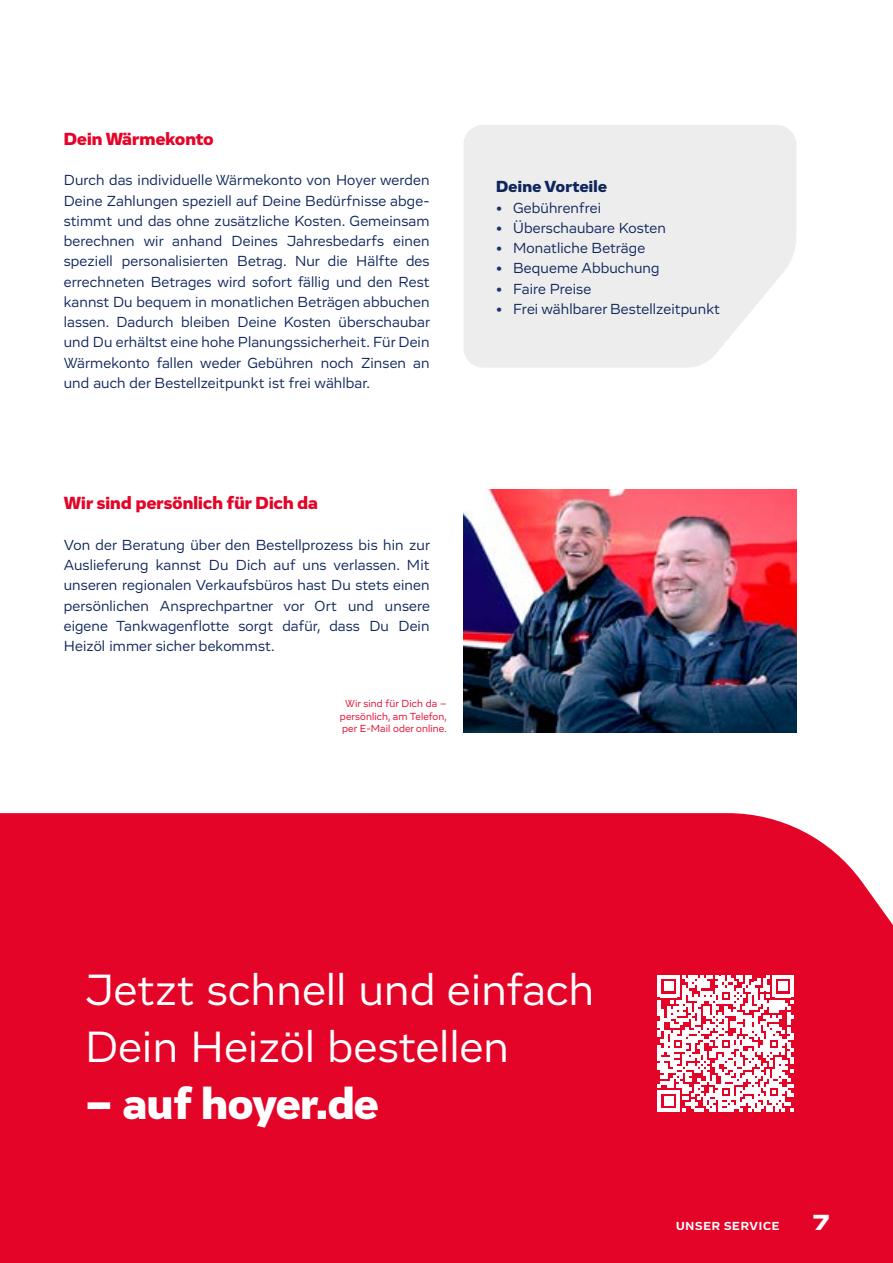
<style>
.page{position:relative;width:893px;height:1263px;background:#fff}
.page>*{position:absolute;margin:0;border:0;box-sizing:border-box;transform-origin:0 0}
.t1{font:45px/57px "Vito";letter-spacing:.01em;color:#fff}
.t2{font:900 45px "Vito";color:#fff}
.t3{font:900 22.5px "Vito Wide";color:#fff}
.t4{font:900 18px "Vito";letter-spacing:.01em;color:#e40428}
.t5{font:900 16.5px "Vito";letter-spacing:.02em;color:#0f265c}
.t6{font:15px/20.2px "Vito";letter-spacing:.01em;color:#0f265c;text-align:justify}
.t7{font:700 12px "Vito";letter-spacing:.065em;color:#fff}
.t8{font:10.5px/12.6px "Vito";letter-spacing:.01em;color:#e40428;text-align:center}
.s1{font-weight:700;color:#223469}
</style>
<div class="page">
<div style="left:464px;top:125px;width:332px;height:243px;background:#ededed"></div>
<div style="left:0;top:813px;width:893px;height:450px;background:#e40428"></div>
<svg style="left:658px;top:976px;width:136px;height:136px"></svg>
<img style="left:463px;top:489px;width:334px;height:243px">
<p class="t4" style="left:64px;top:127px;width:151px">Dein Wärmekonto</p>
<p class="t6" style="left:64px;top:170px;width:368px">Durch das individuelle Wärmekonto von Hoyer werden Deine Zahlungen speziell auf Deine Bedürfnisse abge&shy;stimmt und das ohne zusätzliche Kosten. Gemeinsam berechnen wir anhand Deines Jahresbedarfs einen speziell personalisierten Betrag. Nur die Hälfte des errechneten Betrages wird sofort fällig und den Rest kannst Du bequem in monatlichen Beträgen abbuchen lassen. Dadurch bleiben Deine Kosten überschaubar und Du erhältst eine hohe Planungssicherheit. Für Dein Wärmekonto fallen weder Gebühren noch Zinsen an und auch der Bestellzeitpunkt ist frei wählbar.</p>
<p class="t5" style="left:496px;top:176px;width:112px">Deine Vorteile</p>
<p class="t6" style="left:496px;top:198px;width:106px"><span class="s1">•</span> Gebührenfrei</p>
<p class="t6" style="left:496px;top:218px;width:171px"><span class="s1">•</span> Überschaubare Kosten</p>
<p class="t6" style="left:496px;top:238px;width:151px"><span class="s1">•</span> Monatliche Beträge</p>
<p class="t6" style="left:496px;top:258px;width:165px"><span class="s1">•</span> Bequeme Abbuchung</p>
<p class="t6" style="left:496px;top:279px;width:97px"><span class="s1">•</span> Faire Preise</p>
<p class="t6" style="left:496px;top:299px;width:225px"><span class="s1">•</span> Frei wählbarer Bestellzeitpunkt</p>
<p class="t4" style="left:64px;top:492px;width:256px">Wir sind persönlich für Dich da</p>
<p class="t6" style="left:64px;top:535px;width:368px">Von der Beratung über den Bestellprozess bis hin zur Auslieferung kannst Du Dich auf uns verlassen. Mit unseren regionalen Verkaufsbüros hast Du stets einen persönlichen Ansprechpartner vor Ort und unsere eigene Tankwagenflotte sorgt dafür, dass Du Dein Heizöl immer sicher bekommst.</p>
<p class="t8" style="left:340px;top:697px;width:108px">Wir sind für Dich da – persönlich, am Telefon, per E-Mail oder online.</p>
<h1 class="t1" style="left:85px;top:961px;width:510px">Jetzt schnell und einfach<br>Dein Heizöl bestellen</h1>
<h1 class="t2" style="left:85px;top:1076px;width:295px">– auf hoyer.de</h1>
<p class="t7" style="left:676px;top:1218px;width:105px">UNSER SERVICE</p>
<h2 class="t3" style="left:813px;top:1208px;width:18px">7</h2>
</div>
